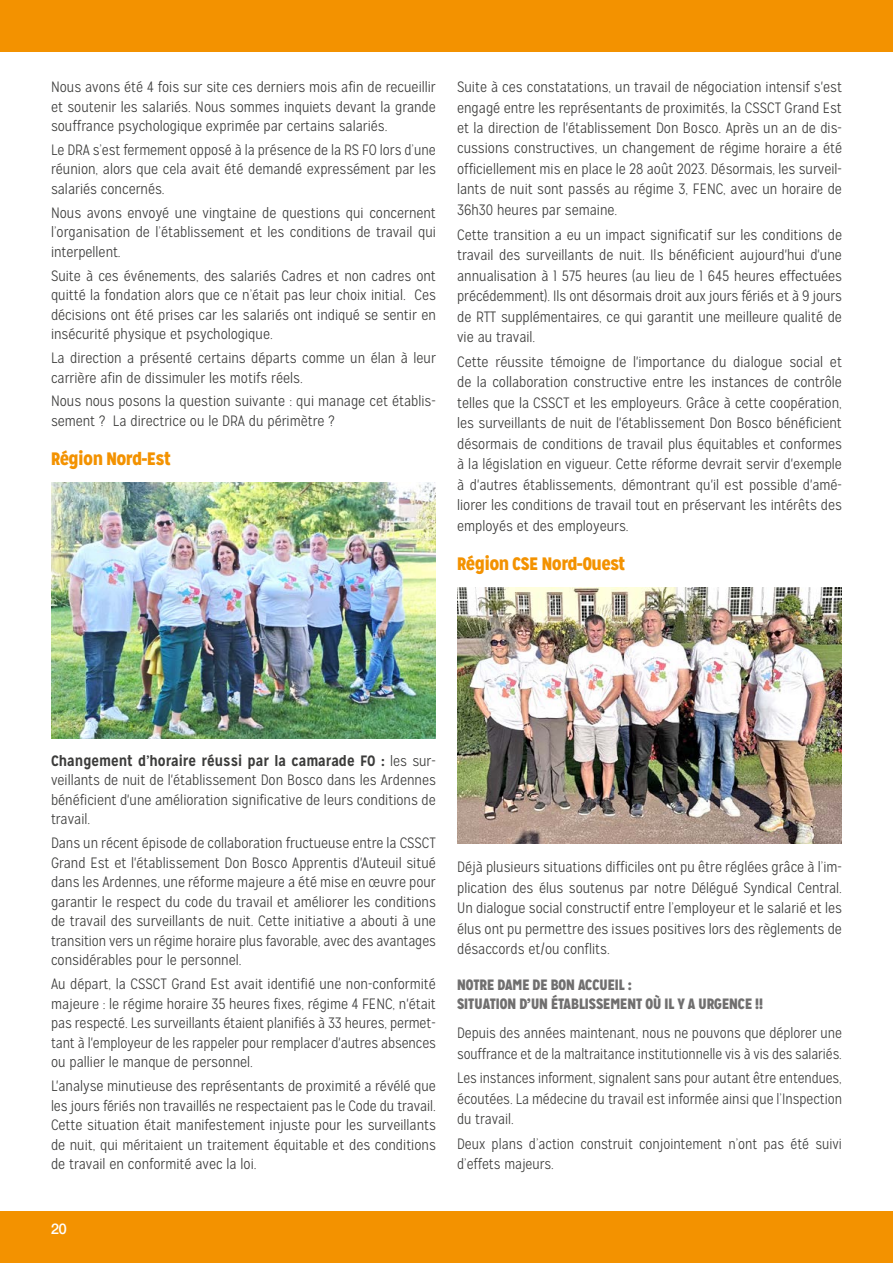
<style>
.page{position:relative;width:893px;height:1263px;background:#fff}
.page>*{position:absolute;margin:0;border:0;box-sizing:border-box;transform-origin:0 0}
.t1{font:900 18px "Mission Gothic";color:#f39200}
.t2{font:300 15px/19.5px "Mission Gothic";color:#3c3c3b;text-align:justify}
.t3{font:900 15px/19px "Mission Gothic";color:#706f6f}
.t4{font:500 15px "Helvetica";color:#fff}
.s1{font-weight:700}
</style>
<div class="page">
<div style="left:0;top:1212px;width:893px;height:51px;background:#f39200"></div>
<div style="left:0;top:0;width:893px;height:51px;background:#f39200"></div>
<img style="left:51px;top:483px;width:385px;height:255px">
<img style="left:457px;top:588px;width:385px;height:255px">
<p class="t2" style="left:51px;top:77px;width:386px">Nous avons été 4 fois sur site ces derniers mois afin de recueillir et soutenir les salariés. Nous sommes inquiets devant la grande souffrance psychologique exprimée par certains salariés.</p>
<p class="t2" style="left:51px;top:140px;width:386px">Le DRA s’est fermement opposé à la présence de la RS FO lors d’une réunion, alors que cela avait été demandé expressément par les salariés concernés.</p>
<p class="t2" style="left:51px;top:203px;width:386px">Nous avons envoyé une vingtaine de questions qui concernent l’organisation de l’établissement et les conditions de travail qui interpellent.</p>
<p class="t2" style="left:51px;top:266px;width:386px">Suite à ces événements, des salariés Cadres et non cadres ont quitté la fondation alors que ce n’était pas leur choix initial. Ces décisions ont été prises car les salariés ont indiqué se sentir en insécurité physique et psychologique.</p>
<p class="t2" style="left:51px;top:348px;width:386px">La direction a présenté certains départs comme un élan à leur carrière afin de dissimuler les motifs réels.</p>
<p class="t2" style="left:51px;top:392px;width:386px">Nous nous posons la question suivante : qui manage cet établis&shy;sement ? La directrice ou le DRA du périmètre ?</p>
<p class="t1" style="left:51px;top:447px;width:121px">Région Nord-Est</p>
<p class="t2" style="left:457px;top:77px;width:386px;line-height:20.5px">Suite à ces constatations, un travail de négociation intensif s'est engagé entre les représentants de proximités, la CSSCT Grand Est et la direction de l'établissement Don Bosco. Après un an de dis&shy;cussions constructives, un changement de régime horaire a été officiellement mis en place le 28 août 2023. Désormais, les surveil&shy;lants de nuit sont passés au régime 3, FENC, avec un horaire de 36h30 heures par semaine.</p>
<p class="t2" style="left:457px;top:224px;width:386px;line-height:20.4px">Cette transition a eu un impact significatif sur les conditions de travail des surveillants de nuit. Ils bénéficient aujourd'hui d'une annualisation à 1 575 heures (au lieu de 1 645 heures effectuées précédemment). Ils ont désormais droit aux jours fériés et à 9 jours de RTT supplémentaires, ce qui garantit une meilleure qualité de vie au travail.</p>
<p class="t2" style="left:457px;top:352px;width:386px;line-height:20.4px">Cette réussite témoigne de l'importance du dialogue social et de la collaboration constructive entre les instances de contrôle telles que la CSSCT et les employeurs. Grâce à cette coopération, les surveillants de nuit de l'établissement Don Bosco bénéficient désormais de conditions de travail plus équitables et conformes à la législation en vigueur. Cette réforme devrait servir d'exemple à d'autres établissements, démontrant qu'il est possible d'amé&shy;liorer les conditions de travail tout en préservant les intérêts des employés et des employeurs.</p>
<p class="t1" style="left:457px;top:552px;width:170px">Région CSE Nord-Ouest</p>
<p class="t2" style="left:51px;top:751px;width:386px"><span class="s1">Changement d’horaire réussi par la camarade FO :</span> les sur&shy;veillants de nuit de l'établissement Don Bosco dans les Ardennes bénéficient d'une amélioration significative de leurs conditions de travail.</p>
<p class="t2" style="left:51px;top:833px;width:386px">Dans un récent épisode de collaboration fructueuse entre la CSSCT Grand Est et l'établissement Don Bosco Apprentis d'Auteuil situé dans les Ardennes, une réforme majeure a été mise en œuvre pour garantir le respect du code du travail et améliorer les conditions de travail des surveillants de nuit. Cette initiative a abouti à une transition vers un régime horaire plus favorable, avec des avantages considérables pour le personnel.</p>
<p class="t2" style="left:51px;top:974px;width:386px">Au départ, la CSSCT Grand Est avait identifié une non-conformité majeure : le régime horaire 35 heures fixes, régime 4 FENC, n'était pas respecté. Les surveillants étaient planifiés à 33 heures, permet&shy;tant à l'employeur de les rappeler pour remplacer d'autres absences ou pallier le manque de personnel.</p>
<p class="t2" style="left:51px;top:1076px;width:386px">L'analyse minutieuse des représentants de proximité a révélé que les jours fériés non travaillés ne respectaient pas le Code du travail.<br>Cette situation était manifestement injuste pour les surveillants de nuit, qui méritaient un traitement équitable et des conditions de travail en conformité avec la loi.</p>
<p class="t4" style="left:51px;top:1220px;width:17px">20</p>
<p class="t2" style="left:457px;top:857px;width:386px;line-height:20.5px">Déjà plusieurs situations difficiles ont pu être réglées grâce à l’im&shy;plication des élus soutenus par notre Délégué Syndical Central.<br>Un dialogue social constructif entre l’employeur et le salarié et les élus ont pu permettre des issues positives lors des règlements de désaccords et/ou conflits.</p>
<p class="t3" style="left:457px;top:975px;width:307px">NOTRE DAME DE BON ACCUEIL :<br>SITUATION D’UN ÉTABLISSEMENT OÙ IL Y A URGENCE !!</p>
<p class="t2" style="left:457px;top:1023px;width:386px;line-height:20.5px">Depuis des années maintenant, nous ne pouvons que déplorer une souffrance et de la maltraitance institutionnelle vis à vis des salariés.</p>
<p class="t2" style="left:457px;top:1068px;width:386px;line-height:20.5px">Les instances informent, signalent sans pour autant être entendues, écoutées. La médecine du travail est informée ainsi que l’Inspection du travail.</p>
<p class="t2" style="left:457px;top:1134px;width:386px;line-height:20.5px">Deux plans d’action construit conjointement n’ont pas été suivi d’effets majeurs.</p>
</div>
